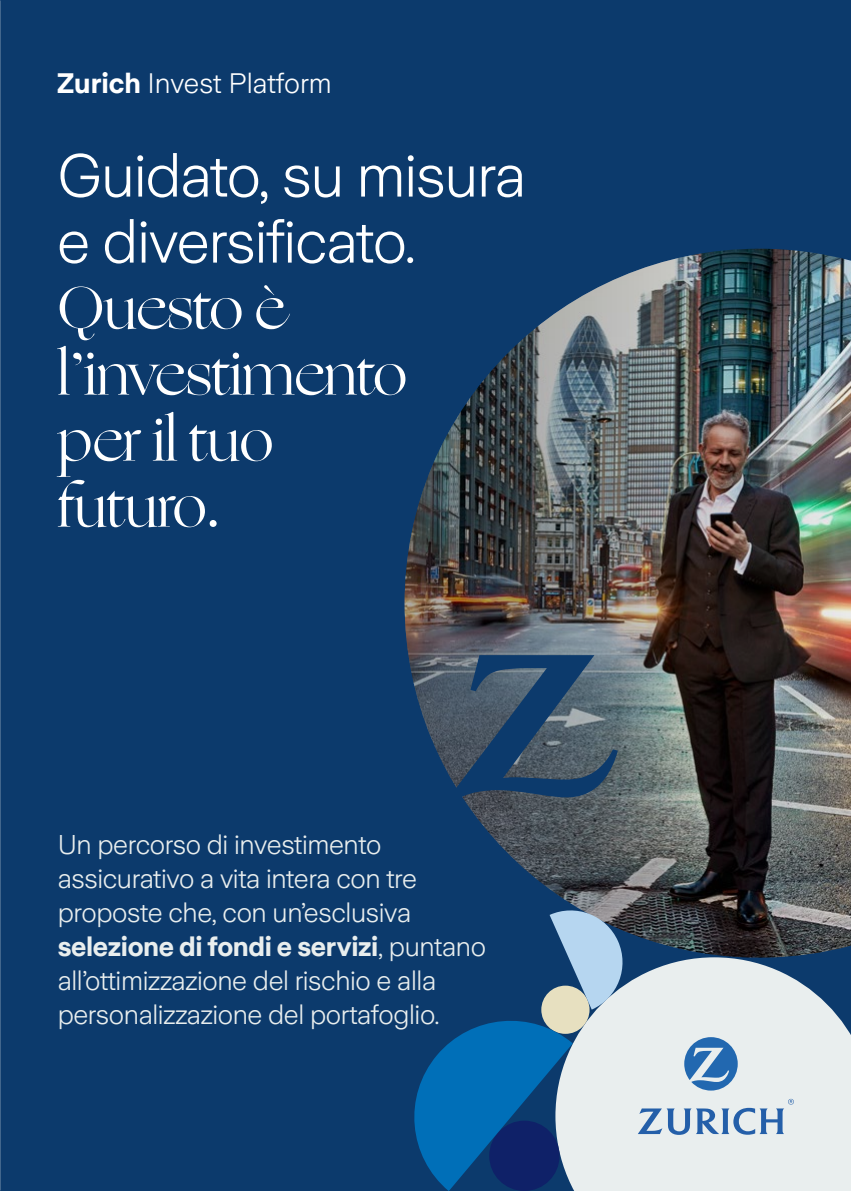
<style>
.page{position:relative;width:851px;height:1191px;background:#fff}
.page>*{position:absolute;margin:0;border:0;box-sizing:border-box;transform-origin:0 0}
.t1{font:60px/66px "Ogg";letter-spacing:-.02em;color:#fff}
.t2{font:300 60px/66px "Zurich Sans";letter-spacing:-.02em;color:#fff}
.t3{font:300 28px "Zurich Sans";color:#fff}
.t4{font:300 27px/34px "Zurich Sans";letter-spacing:-.015em;color:#e9eeee}
.s1{font-weight:700}
</style>
<div class="page">
<div style="left:0;top:0;width:850px;height:1191px;background:#0c3a6c"></div>
<img style="left:404px;top:249px;width:446px;height:708px">
<svg style="left:629px;top:957px;width:221px;height:234px;background:#d5dee2"></svg>
<svg style="left:684px;top:1037px;width:53px;height:53px;background:#6d9bc7"></svg>
<svg style="left:637px;top:1098px;width:156px;height:36px;background:#b3c7db"></svg>
<svg style="left:404px;top:903px;width:225px;height:288px"></svg>
<svg style="left:455px;top:655px;width:162px;height:142px"></svg>
<p class="t3" style="left:57px;top:68px;width:276px"><span class="s1">Zurich</span> Invest Platform</p>
<h1 class="t2" style="left:57px;top:144px;width:470px">Guidato, su misura e diversificato.</h1>
<h1 class="t1" style="left:57px;top:275px;width:352px">Questo è l’investimento per il tuo futuro.</h1>
<p class="t4" style="left:58px;top:828px;width:429px">Un percorso di investimento assicurativo a vita intera con tre proposte che, con un’esclusiva <span class="s1">selezione di fondi e servizi</span>, puntano all’ottimizzazione del rischio e alla personalizzazione del portafoglio.</p>
</div>
